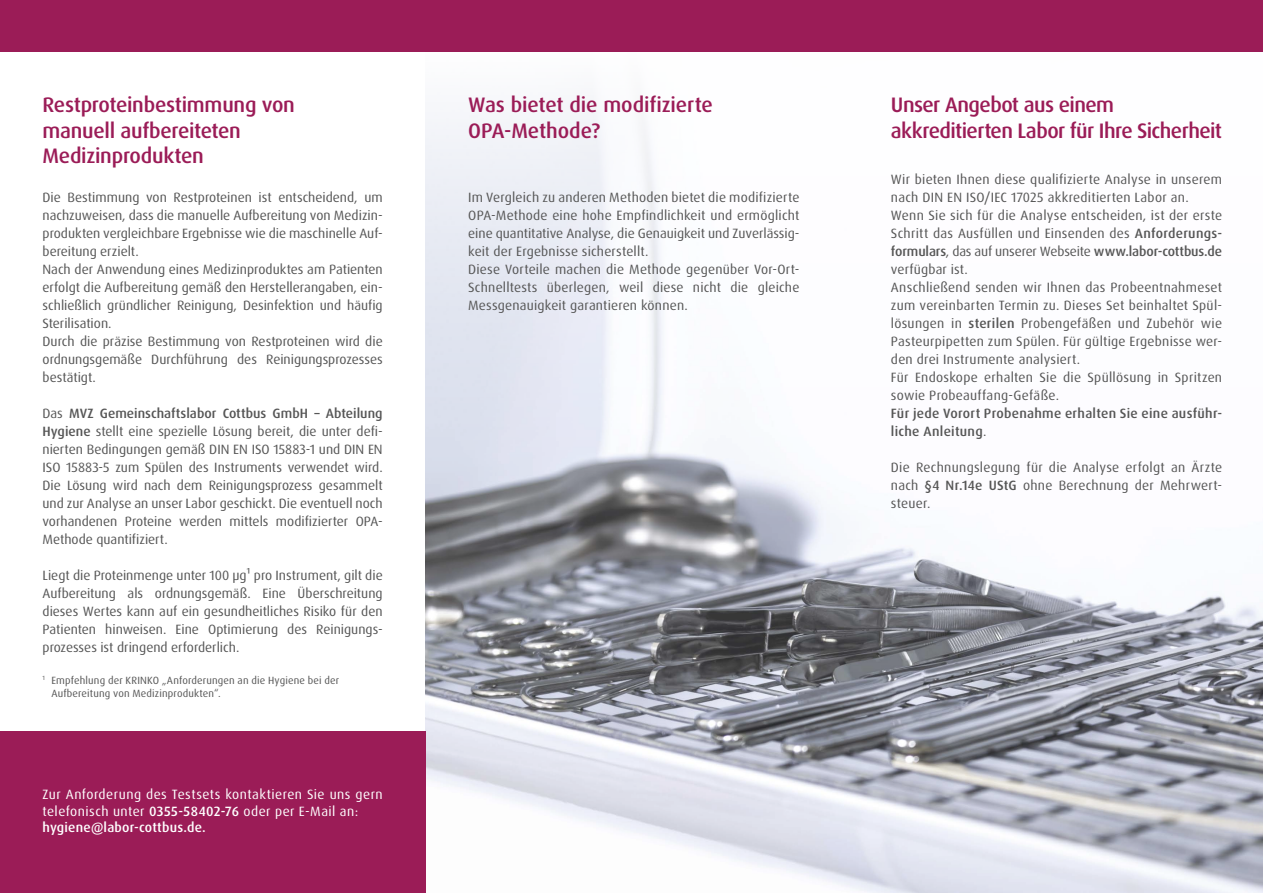
<style>
.page{position:relative;width:1263px;height:893px;background:#fff}
.page>*{position:absolute;margin:0;border:0;box-sizing:border-box;transform-origin:0 0}
.t1{font:500 21px/25.2px "Dax Pro";letter-spacing:-.015em;color:#9b1c57}
.t2{font:13.5px/18px "Dax Pro";letter-spacing:.01em;color:#565656}
.t3{font:13.5px/16.2px "Dax Pro";letter-spacing:.035em;color:#fff}
.t4{font:500 13.5px/18px "Dax Pro";letter-spacing:.02em;color:#565656}
.t5{font:10.5px/13.5px "Dax Pro";letter-spacing:.015em;color:#565656}
.s1{font-weight:500}
.s2{font-weight:400}
</style>
<div class="page">
<div style="left:0;top:0;width:1263px;height:51px;background:#9b1c57"></div>
<img style="left:425px;top:51px;width:838px;height:842px">
<div style="left:0;top:731px;width:425px;height:162px;background:#9b1c57"></div>
<h1 class="t1" style="left:43px;top:93px;width:254px">Restproteinbestimmung von manuell aufbereiteten<br>Medizinprodukten</h1>
<p class="t2" style="left:43px;top:189px;width:342px">Die Bestimmung von Restproteinen ist entscheidend, um nachzuweisen, dass die manuelle Aufbereitung von Medizin&shy;produkten vergleichbare Ergebnisse wie die maschinelle Auf&shy;bereitung erzielt.<br>Nach der Anwendung eines Medizinproduktes am Patienten erfolgt die Aufbereitung gemäß den Herstellerangaben, ein&shy;schließlich gründlicher Reinigung, Desinfektion und häufig Sterilisation.<br>Durch die präzise Bestimmung von Restproteinen wird die ordnungsgemäße Durchführung des Reinigungsprozesses bestätigt.</p>
<p class="t2" style="left:43px;top:405px;width:342px;text-align:justify">Das <span class="s1">MVZ Gemeinschaftslabor Cottbus GmbH – Abteilung Hygiene</span> stellt eine spezielle Lösung bereit, die unter defi&shy;nierten Bedingungen gemäß DIN EN ISO 15883-1 und DIN EN ISO 15883-5 zum Spülen des Instruments verwendet wird.<br>Die Lösung wird nach dem Reinigungsprozess gesammelt und zur Analyse an unser Labor geschickt. Die eventuell noch vorhandenen Proteine werden mittels modifizierter OPA-Methode quantifiziert.</p>
<p class="t2" style="left:43px;top:567px;width:342px;text-align:justify">Liegt die Proteinmenge unter 100 µg¹ pro Instrument, gilt die Aufbereitung als ordnungsgemäß. Eine Überschreitung dieses Wertes kann auf ein gesundheitliches Risiko für den Patienten hinweisen. Eine Optimierung des Reinigungs&shy;prozesses ist dringend erforderlich.</p>
<p class="t5" style="left:52px;top:674px;width:289px;text-indent:-9px"><sup>1</sup> Empfehlung der KRINKO „Anforderungen an die Hygiene bei der<br>Aufbereitung von Medizinprodukten“.</p>
<p class="t3" style="left:43px;top:787px;width:342px">Zur Anforderung des Testsets kontaktieren Sie uns gern telefonisch unter <span class="s1">0355-58402-76</span> oder per E-Mail an: <span class="s1">hygiene@labor-cottbus.de.</span></p>
<h1 class="t1" style="left:468px;top:93px;width:246px">Was bietet die modifizierte<br>OPA-Methode?</h1>
<p class="t2" style="left:468px;top:189px;width:333px">Im Vergleich zu anderen Methoden bietet die modifizierte OPA-Methode eine hohe Empfindlichkeit und ermöglicht eine quantitative Analyse, die Genauigkeit und Zuverlässig&shy;keit der Ergebnisse sicherstellt.<br>Diese Vorteile machen die Methode gegenüber Vor-Ort-Schnelltests überlegen, weil diese nicht die gleiche Messgenauigkeit garantieren können.</p>
<h1 class="t1" style="left:891px;top:93px;width:333px">Unser Angebot aus einem akkreditierten Labor für Ihre Sicherheit</h1>
<p class="t2" style="left:891px;top:171px;width:333px">Wir bieten Ihnen diese qualifizierte Analyse in unserem nach DIN EN ISO/IEC 17025 akkreditierten Labor an.<br>Wenn Sie sich für die Analyse entscheiden, ist der erste Schritt das Ausfüllen und Einsenden des <span class="s1">Anforderungs&shy;formulars</span>, das auf unserer Webseite <span class="s1">www.labor-cottbus.de </span>verfügbar ist.<br>Anschließend senden wir Ihnen das Probeentnahmeset zum vereinbarten Termin zu. Dieses Set beinhaltet Spül&shy;lösungen in <span class="s1">sterilen</span> Probengefäßen und Zubehör wie Pasteurpipetten zum Spülen. Für gültige Ergebnisse wer&shy;den drei Instrumente analysiert.<br>Für Endoskope erhalten Sie die Spüllösung in Spritzen sowie Probeauffang-Gefäße.</p>
<p class="t4" style="left:891px;top:405px;width:333px">Für jede Vorort Probenahme erhalten Sie eine ausführ&shy;liche Anleitung<span class="s2">.</span></p>
<p class="t2" style="left:891px;top:459px;width:333px;text-align:justify">Die Rechnungslegung für die Analyse erfolgt an Ärzte nach <span class="s1">§4 Nr.14e UStG</span> ohne Berechnung der Mehrwert&shy;steuer.</p>
</div>
